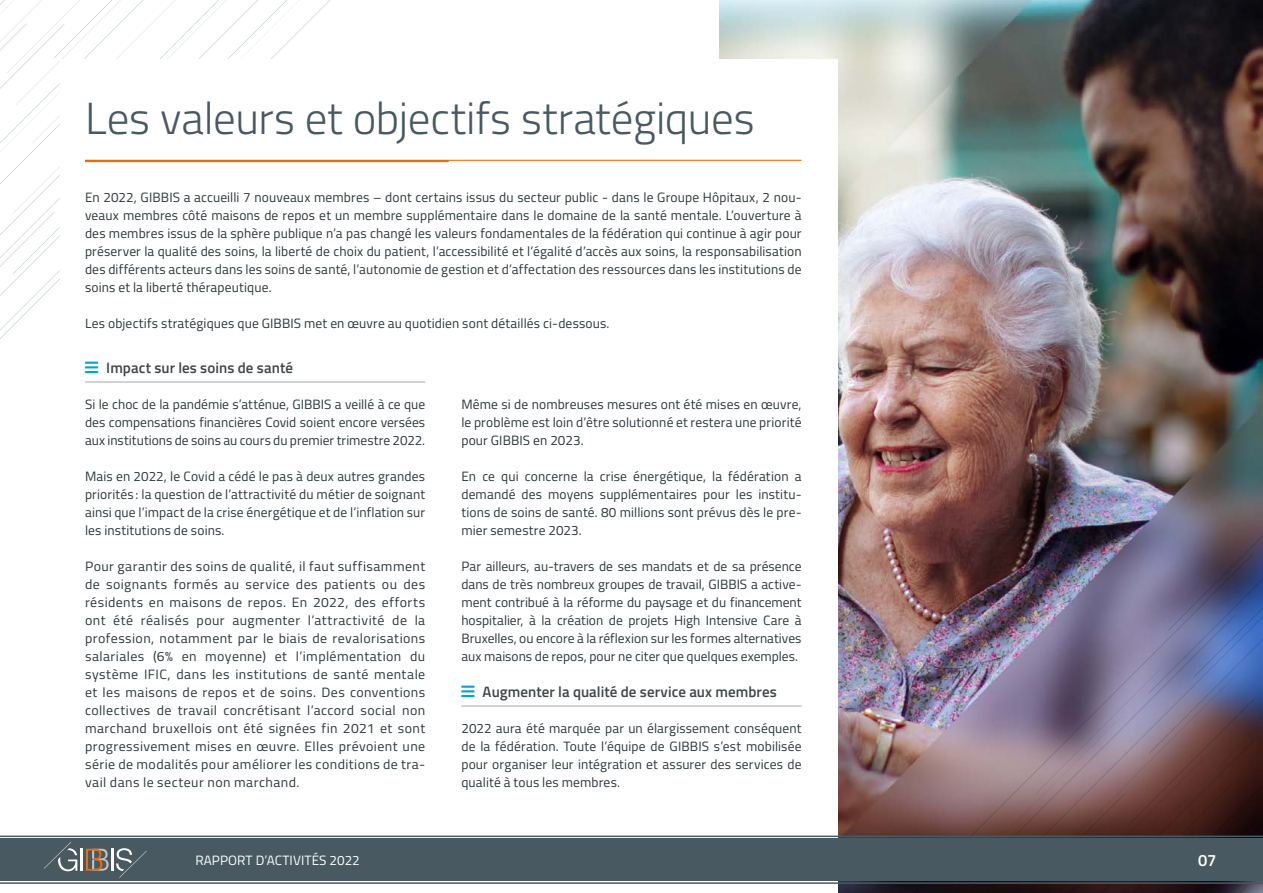
<style>
.page{position:relative;width:1263px;height:893px;background:#fff}
.page>*{position:absolute;margin:0;border:0;box-sizing:border-box;transform-origin:0 0}
.t1{font:300 45px "Titillium";letter-spacing:-.005em;color:#495961}
.t2{font:600 16.5px "Titillium";color:#fff}
.t3{font:600 15px "Titillium";letter-spacing:.005em;color:#404649}
.t4{font:13.5px/18px "Titillium";letter-spacing:.01em;color:#2d373b;text-align:justify}
.t5{font:13.5px "Titillium";letter-spacing:.01em;color:#fff}
</style>
<div class="page">
<img style="left:719px;top:0;width:544px;height:893px">
<div style="left:589px;top:60px;width:249px;height:833px;background:#fff"></div>
<img style="left:884px;top:552px;width:32px;height:341px">
<img style="left:916px;top:505px;width:347px;height:388px">
<div style="left:0;top:838px;width:1263px;height:43px;background:#495961"></div>
<svg style="left:86px;top:849px;width:23px;height:22px"></svg>
<hr style="left:81px;top:849px;width:2px;height:22px;background:#fff">
<hr style="left:112px;top:849px;width:2px;height:22px;background:#fff">
<svg style="left:116px;top:848px;width:31px;height:30px"></svg>
<svg style="left:44px;top:842px;width:33px;height:29px"></svg>
<hr style="left:0;top:882px;width:1263px;height:2px;background:#495961">
<hr style="left:0;top:836px;width:1263px;height:1px;background:#495961">
<hr style="left:85px;top:160px;width:364px;height:2px;background:#ed6b06">
<hr style="left:85px;top:160px;width:716px;height:1px;background:#ed6b06">
<hr style="left:85px;top:382px;width:340px;height:1px;background:#a3a9ac">
<hr style="left:461px;top:706px;width:340px;height:1px;background:#a3a9ac">
<svg style="left:0;top:0;width:332px;height:383px"></svg>
<h1 class="t1" style="left:85px;top:86px;width:671px">Les valeurs et objectifs stratégiques</h1>
<p class="t4" style="left:85px;top:188px;width:718px">En 2022, GIBBIS a accueilli 7 nouveaux membres – dont certains issus du secteur public - dans le Groupe Hôpitaux, 2 nou&shy;veaux membres côté maisons de repos et un membre supplémentaire dans le domaine de la santé mentale. L’ouverture à des membres issus de la sphère publique n’a pas changé les valeurs fondamentales de la fédération qui continue à agir pour préserver la qualité des soins, la liberté de choix du patient, l’accessibilité et l’égalité d’accès aux soins, la responsabilisation des différents acteurs dans les soins de santé, l’autonomie de gestion et d’affectation des ressources dans les institutions de soins et la liberté thérapeutique.</p>
<p class="t4" style="left:85px;top:314px;width:526px">Les objectifs stratégiques que GIBBIS met en œuvre au quotidien sont détaillés ci-dessous.</p>
<p class="t3" style="left:106px;top:357px;width:188px">Impact sur les soins de santé</p>
<p class="t4" style="left:85px;top:395px;width:342px">Si le choc de la pandémie s’atténue, GIBBIS a veillé à ce que des compensations financières Covid soient encore versées aux institutions de soins au cours du premier trimestre 2022.</p>
<p class="t4" style="left:85px;top:467px;width:342px">Mais en 2022, le Covid a cédé le pas à deux autres grandes priorités : la question de l’attractivité du métier de soignant ainsi que l’impact de la crise énergétique et de l’inflation sur les institutions de soins.</p>
<p class="t4" style="left:85px;top:557px;width:342px">Pour garantir des soins de qualité, il faut suffisamment de soignants formés au service des patients ou des résidents en maisons de repos. En 2022, des efforts ont été réalisés pour augmenter l’attractivité de la profession, notamment par le biais de revalorisations salariales (6% en moyenne) et l’implémentation du système IFIC, dans les institutions de santé mentale et les maisons de repos et de soins. Des conventions collectives de travail concrétisant l’accord social non marchand bruxellois ont été signées fin 2021 et sont progressivement mises en œuvre. Elles prévoient une série de modalités pour améliorer les conditions de tra&shy;vail dans le secteur non marchand.</p>
<p class="t4" style="left:461px;top:395px;width:342px">Même si de nombreuses mesures ont été mises en œuvre, le problème est loin d’être solutionné et restera une priorité pour GIBBIS en 2023.</p>
<p class="t4" style="left:461px;top:467px;width:342px">En ce qui concerne la crise énergétique, la fédération a demandé des moyens supplémentaires pour les institu&shy;tions de soins de santé. 80 millions sont prévus dès le pre&shy;mier semestre 2023.</p>
<p class="t4" style="left:461px;top:557px;width:342px">Par ailleurs, au-travers de ses mandats et de sa présence dans de très nombreux groupes de travail, GIBBIS a active&shy;ment contribué à la réforme du paysage et du financement hospitalier, à la création de projets High Intensive Care à Bruxelles, ou encore à la réflexion sur les formes alternatives aux maisons de repos, pour ne citer que quelques exemples.</p>
<p class="t3" style="left:483px;top:681px;width:296px">Augmenter la qualité de service aux membres</p>
<p class="t4" style="left:461px;top:719px;width:342px">2022 aura été marquée par un élargissement conséquent de la fédération. Toute l’équipe de GIBBIS s’est mobilisée pour organiser leur intégration et assurer des services de qualité à tous les membres.</p>
<p class="t5" style="left:195px;top:850px;width:166px">RAPPORT D’ACTIVITÉS 2022</p>
<p class="t2" style="left:1198px;top:848px;width:20px">07</p>
</div>
